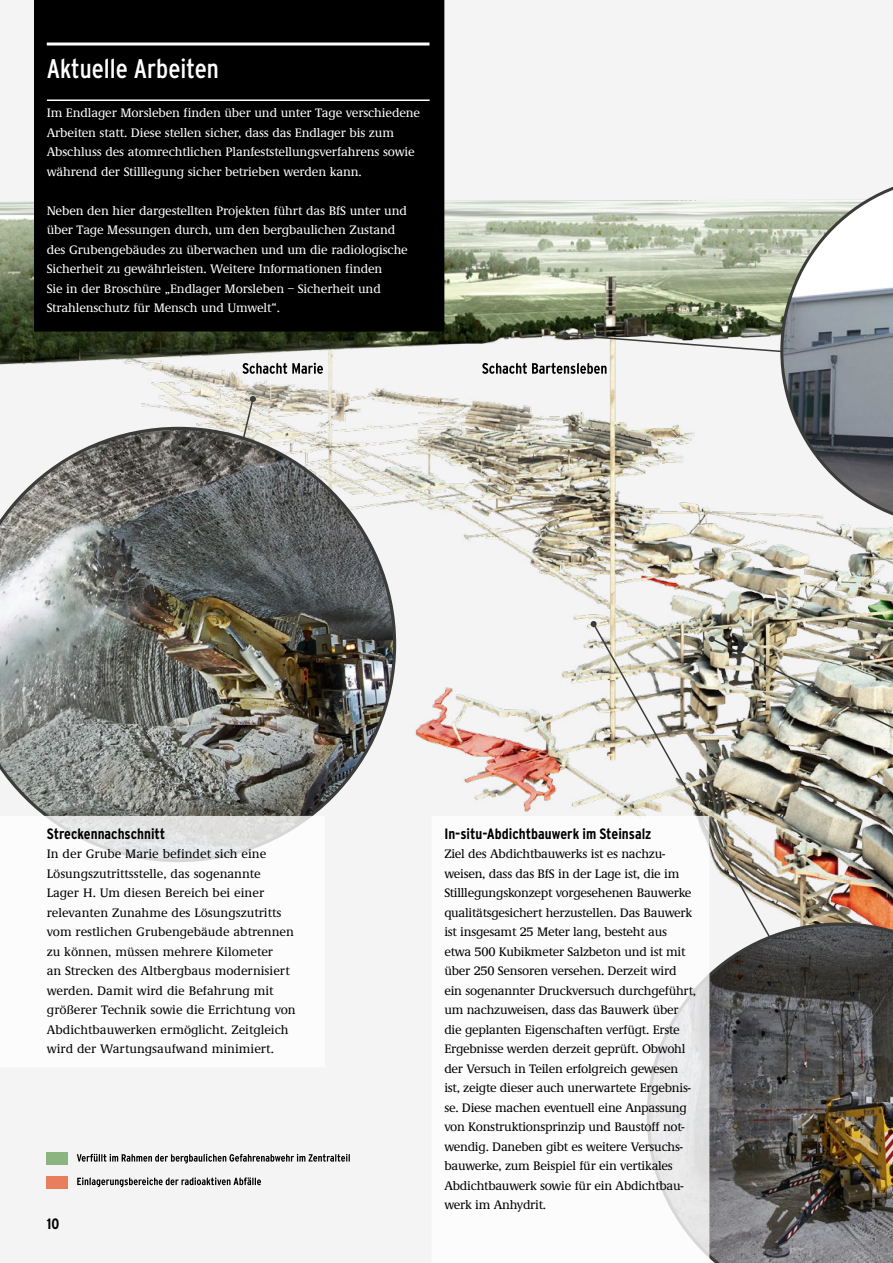
<style>
.page{position:relative;width:893px;height:1263px;background:#f4f4f4}
.page>*{position:absolute;margin:0;border:0;box-sizing:border-box;transform-origin:0 0}
.Seitenüberschrift{font:condensed 27px "Interstate";color:#fff}
.Zwischenüberschrift{font:700 condensed 15px "Interstate";color:#000}
.Text{font:500 12.75px/19.5px "Demos EF";letter-spacing:-.02em;color:#000}
.Text-2{font:500 12.75px/19.5px "Demos EF";letter-spacing:-.01em;color:#fff}
.Text-3{font:500 12.75px/19.5px "Demos EF";color:#000}
</style>
<div class="page">
<img style="left:0;top:175px;width:893px;height:1014px">
<img style="left:592px;top:622px;width:291px;height:300px">
<svg style="left:591px;top:621px;width:6px;height:6px"></svg>
<svg style="left:709px;top:922px;width:184px;height:341px;background:#5a5753"></svg>
<img style="left:710px;top:637px;width:183px;height:315px">
<svg style="left:709px;top:636px;width:6px;height:6px"></svg>
<svg style="left:77px;top:1177px;width:184px;height:10px"></svg>
<svg style="left:77px;top:1154px;width:273px;height:9px"></svg>
<div style="left:47px;top:1152px;width:21px;height:13px;background:#8cb47f"></div>
<div style="left:47px;top:1176px;width:21px;height:12px;background:#e97e5c"></div>
<div style="left:34px;top:0;width:410px;height:332px;background:#000"></div>
<hr style="left:47px;top:43px;width:382px;height:3px;background:#fff">
<div style="left:432px;top:816px;width:277px;height:447px;background:#fff"></div>
<hr style="left:47px;top:99px;width:383px;height:2px;background:#fff">
<svg style="left:188px;top:396px;width:68px;height:31px"></svg>
<img style="left:0;top:427px;width:396px;height:435px">
<svg style="left:242px;top:363px;width:81px;height:11px"></svg>
<div style="left:0;top:816px;width:325px;height:251px;background:#fff"></div>
<img style="left:482px;top:175px;width:411px;height:352px">
<h2 class="Seitenüberschrift" style="left:47px;top:52px;width:174px">Aktuelle Arbeiten</h2>
<p class="Text-2" style="left:47px;top:103px;width:375px">Im Endlager Morsleben finden über und unter Tage verschiedene Arbeiten statt. Diese stellen sicher, dass das Endlager bis zum Abschluss des atomrechtlichen Planfeststellungsverfahrens sowie während der Stilllegung sicher betrieben werden kann.</p>
<p class="Text-2" style="left:47px;top:201px;width:363px">Neben den hier dargestellten Projekten führt das BfS unter und über Tage Messungen durch, um den bergbaulichen Zustand des Grubengebäudes zu überwachen und um die radiologische Sicherheit zu gewährleisten. Weitere Informationen finden<br>Sie in der Broschüre „Endlager Morsleben – Sicherheit und Strahlenschutz für Mensch und Umwelt“.</p>
<h3 class="Zwischenüberschrift" style="left:47px;top:824px;width:120px">Streckennachschnitt</h3>
<p class="Text-3" style="left:47px;top:844px;width:250px">In der Grube Marie befindet sich eine Lösungszutrittsstelle, das sogenannte Lager H. Um diesen Bereich bei einer relevanten Zunahme des Lösungszutritts vom restlichen Grubengebäude abtrennen zu können, müssen mehrere Kilometer<br>an Strecken des Altbergbaus modernisiert werden. Damit wird die Befahrung mit größerer Technik sowie die Errichtung von Abdichtbauwerken ermöglicht. Zeitgleich wird der Wartungsaufwand minimiert.</p>
<p class="Zwischenüberschrift" style="left:47px;top:1214px;width:14px">10</p>
<h3 class="Zwischenüberschrift" style="left:444px;top:824px;width:209px">In-situ-Abdichtbauwerk im Steinsalz</h3>
<p class="Text" style="left:444px;top:844px;width:253px">Ziel des Abdichtbauwerks ist es nachzu&shy;weisen, dass das BfS in der Lage ist, die im Stilllegungskonzept vorgesehenen Bauwerke qualitätsgesichert herzustellen. Das Bauwerk ist insgesamt 25 Meter lang, besteht aus etwa 500 Kubikmeter Salzbeton und ist mit über 250 Sensoren versehen. Derzeit wird ein sogenannter Druckversuch durchgeführt, um nachzuweisen, dass das Bauwerk über die geplanten Eigenschaften verfügt. Erste Ergebnisse werden derzeit geprüft. Obwohl der Versuch in Teilen erfolgreich gewesen ist, zeigte dieser auch unerwartete Ergebnis&shy;se. Diese machen eventuell eine Anpassung von Konstruktionsprinzip und Baustoff not&shy;wendig. Daneben gibt es weitere Versuchs&shy;bauwerke, zum Beispiel für ein vertikales Abdichtbauwerk sowie für ein Abdichtbau&shy;werk im Anhydrit.</p>
</div>
